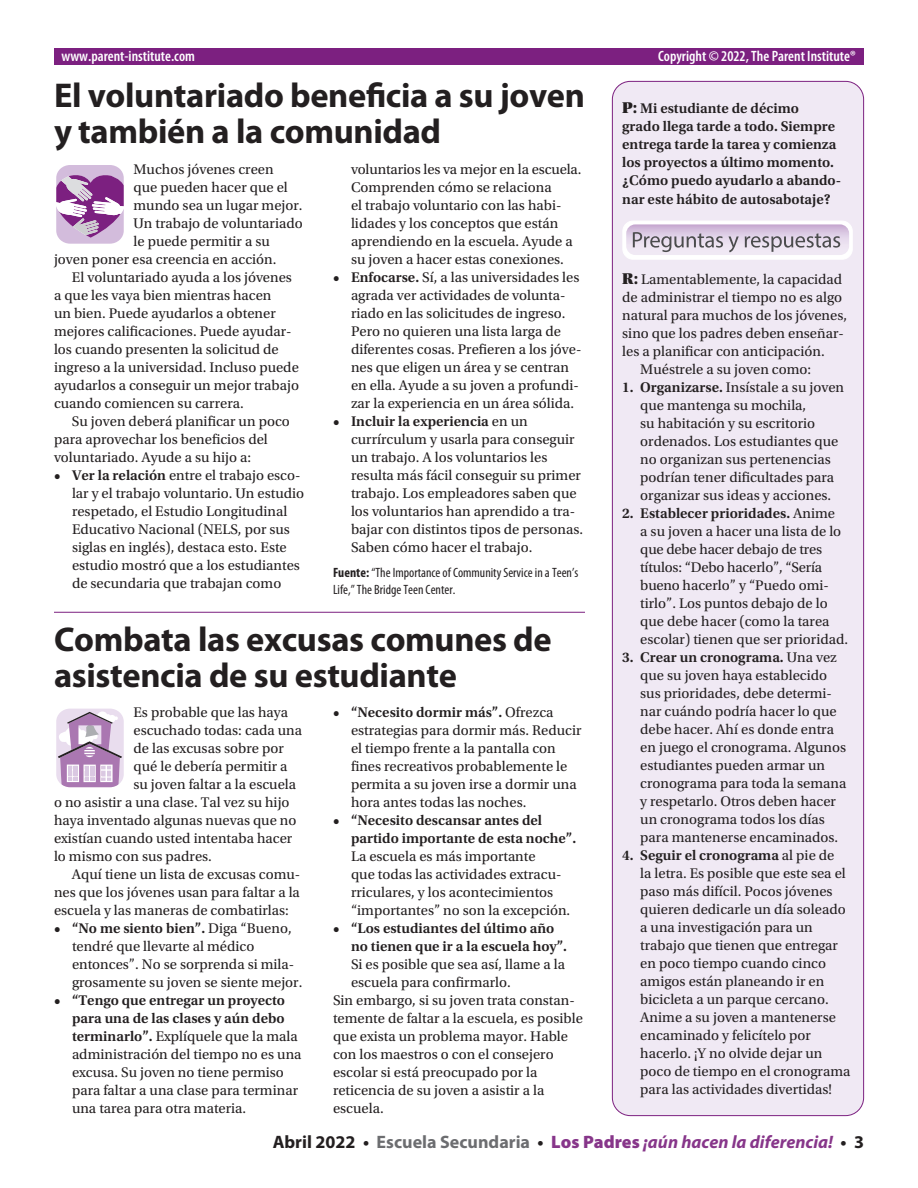
<style>
.page{position:relative;width:918px;height:1188px;background:#fff}
.page>*{position:absolute;margin:0;border:0;box-sizing:border-box;transform-origin:0 0}
.t1{font:700 34.5px/36px "Myriad Pro";letter-spacing:-.01em;color:#231f20}
.t2{font:italic 700 18px "Myriad Pro";color:#87368a}
.t3{font:600 condensed 15px "Myriad Pro";color:#fff}
.t4{font:14.7px/18px "Utopia Std";color:#231f20}
.t5{font:600 14.7px/18px "Utopia Std";color:#231f20}
.t6{font:condensed 13.5px/16.5px "Myriad Pro";color:#231f20}
.s1{font-weight:600}
.s2{font-weight:700}
.s3{font-family:"Utopia Std Black Headline";font-weight:400;font-size:16.5px}
.s4{font-family:"Utopia Std Black Headline";font-size:16.5px}
.s5{font-style:normal;color:#231f20}
.s6{font-style:normal;color:#6c6d70}
.s7{font-weight:900;font-style:normal}
</style>
<div class="page">
<div style="left:612px;top:81px;width:252px;height:1035px;background:#f0e9f4;border-radius:18px"></div>
<div style="left:54px;top:49px;width:810px;height:16px;background:#7c2080"></div>
<div style="left:623px;top:221px;width:229px;height:38px;background:#fff;border-radius:10px"></div>
<div style="left:622px;top:221px;width:231px;height:39px;border:1px solid #fff;border-radius:10px"></div>
<svg style="left:626px;top:224px;width:223px;height:31px;background:#cdc1d3"></svg>
<svg style="left:56px;top:165px;width:68px;height:79px;background:#bb92c0"></svg>
<svg style="left:56px;top:708px;width:68px;height:80px;background:#cab2cf"></svg>
<hr style="left:54px;top:612px;width:531px;height:1px;background:#7c2080">
<p class="t3" style="left:62px;top:46px;width:135px">www.parent-institute.com</p>
<p class="t3" style="left:658px;top:46px;width:199px">Copyright © 2022, The Parent Institute®</p>
<h1 class="t1" style="left:54px;top:76px;width:533px">El voluntariado beneficia a su joven y también a la comunidad</h1>
<p class="t4" style="left:134px;top:160px;width:142px">Muchos jóvenes creen</p>
<p class="t4" style="left:134px;top:178px;width:156px">que pueden hacer que el</p>
<p class="t4" style="left:134px;top:196px;width:171px">mundo sea un lugar mejor.</p>
<p class="t4" style="left:134px;top:214px;width:171px">Un trabajo de voluntariado</p>
<p class="t4" style="left:134px;top:232px;width:138px">le puede permitir a su</p>
<p class="t4" style="left:54px;top:250px;width:224px">joven poner esa creencia en acción.</p>
<p class="t4" style="left:72px;top:268px;width:222px">El voluntariado ayuda a los jóvenes</p>
<p class="t4" style="left:54px;top:286px;width:219px">a que les vaya bien mientras hacen</p>
<p class="t4" style="left:54px;top:304px;width:223px">un bien. Puede ayudarlos a obtener</p>
<p class="t4" style="left:54px;top:322px;width:239px">mejores calificaciones. Puede ayudar-</p>
<p class="t4" style="left:54px;top:340px;width:226px">los cuando presenten la solicitud de</p>
<p class="t4" style="left:54px;top:358px;width:246px">ingreso a la universidad. Incluso puede</p>
<p class="t4" style="left:54px;top:376px;width:247px">ayudarlos a conseguir un mejor trabajo</p>
<p class="t4" style="left:54px;top:394px;width:191px">cuando comiencen su carrera.</p>
<p class="t4" style="left:72px;top:412px;width:219px">Su joven deberá planificar un poco</p>
<p class="t4" style="left:54px;top:430px;width:215px">para aprovechar los beneficios del</p>
<p class="t4" style="left:54px;top:448px;width:199px">voluntariado. Ayude a su hijo a:</p>
<p class="t4" style="left:72px;top:466px;width:234px;text-indent:-18px"><span class="s1">• Ver la relación</span> entre el trabajo esco&shy;lar y el trabajo voluntario. Un estudio respetado, el Estudio Longitudinal Educativo Nacional (NELS, por sus siglas en inglés), destaca esto. Este estudio mostró que a los estudiantes de secundaria que trabajan como</p>
<p class="t4" style="left:351px;top:160px;width:232px">voluntarios les va mejor en la escuela.<br>Comprenden cómo se relaciona<br>el trabajo voluntario con las habi&shy;lidades y los conceptos que están aprendiendo en la escuela. Ayude a su joven a hacer estas conexiones.</p>
<p class="t4" style="left:351px;top:268px;width:232px;text-indent:-18px"><span class="s1">• Enfocarse.</span> Sí, a las universidades les agrada ver actividades de volunta&shy;riado en las solicitudes de ingreso.<br>Pero no quieren una lista larga de diferentes cosas. Prefieren a los jóve&shy;nes que eligen un área y se centran en ella. Ayude a su joven a profundi&shy;zar la experiencia en un área sólida.</p>
<p class="t4" style="left:351px;top:412px;width:234px;text-indent:-18px"><span class="s1">• Incluir la experiencia</span> en un currírculum y usarla para conseguir un trabajo. A los voluntarios les resulta más fácil conseguir su primer trabajo. Los empleadores saben que los voluntarios han aprendido a tra&shy;bajar con distintos tipos de personas.<br>Saben cómo hacer el trabajo.</p>
<p class="t6" style="left:333px;top:564px;width:247px"><span class="s2">Fuente:</span> “The Importance of Community Service in a Teen’s<br>Life,” The Bridge Teen Center.</p>
<h1 class="t1" style="left:54px;top:620px;width:499px">Combata las excusas comunes de asistencia de su estudiante</h1>
<p class="t4" style="left:134px;top:704px;width:156px">Es probable que las haya</p>
<p class="t4" style="left:134px;top:722px;width:170px">escuchado todas: cada una</p>
<p class="t4" style="left:134px;top:740px;width:152px">de las excusas sobre por</p>
<p class="t4" style="left:134px;top:758px;width:156px">qué le debería permitir a</p>
<p class="t4" style="left:134px;top:776px;width:164px">su joven faltar a la escuela</p>
<p class="t4" style="left:54px;top:794px;width:237px">o no asistir a una clase. Tal vez su hijo</p>
<p class="t4" style="left:54px;top:812px;width:244px">haya inventado algunas nuevas que no</p>
<p class="t4" style="left:54px;top:830px;width:240px">existían cuando usted intentaba hacer</p>
<p class="t4" style="left:54px;top:848px;width:159px">lo mismo con sus padres.</p>
<p class="t4" style="left:72px;top:866px;width:230px">Aquí tiene un lista de excusas comu-</p>
<p class="t4" style="left:54px;top:884px;width:247px">nes que los jóvenes usan para faltar a la</p>
<p class="t4" style="left:54px;top:902px;width:236px">escuela y las maneras de combatirlas:</p>
<p class="t4" style="left:72px;top:920px;width:232px;text-indent:-18px"><span class="s1">• “No me siento bien”.</span> Diga “Bueno, tendré que llevarte al médico entonces”. No se sorprenda si mila&shy;grosamente su joven se siente mejor.</p>
<p class="t4" style="left:72px;top:992px;width:231px;text-indent:-18px"><span class="s1">• “Tengo que entregar un proyecto para una de las clases y aún debo terminarlo”.</span> Explíquele que la mala administración del tiempo no es una excusa. Su joven no tiene permiso para faltar a una clase para terminar una tarea para otra materia.</p>
<p class="t4" style="left:351px;top:704px;width:232px;text-indent:-18px"><span class="s1">• “Necesito dormir más”.</span> Ofrezca estrategias para dormir más. Reducir el tiempo frente a la pantalla con fines recreativos probablemente le permita a su joven irse a dormir una hora antes todas las noches.</p>
<p class="t5" style="left:351px;top:812px;width:227px;text-indent:-18px">• “Necesito descansar antes del partido importante de esta noche”.</p>
<p class="t4" style="left:351px;top:848px;width:221px">La escuela es más importante<br>que todas las actividades extracu&shy;rriculares, y los acontecimientos “importantes” no son la excepción.</p>
<p class="t5" style="left:351px;top:920px;width:218px;text-indent:-18px">• “Los estudiantes del último año no tienen que ir a la escuela hoy”.</p>
<p class="t4" style="left:351px;top:956px;width:216px">Si es posible que sea así, llame a la</p>
<p class="t4" style="left:351px;top:974px;width:161px">escuela para confirmarlo.</p>
<p class="t4" style="left:333px;top:992px;width:243px">Sin embargo, si su joven trata constan-</p>
<p class="t4" style="left:333px;top:1010px;width:251px">temente de faltar a la escuela, es posible</p>
<p class="t4" style="left:333px;top:1028px;width:237px">que exista un problema mayor. Hable</p>
<p class="t4" style="left:333px;top:1046px;width:222px">con los maestros o con el consejero</p>
<p class="t4" style="left:333px;top:1064px;width:206px">escolar si está preocupado por la</p>
<p class="t4" style="left:333px;top:1082px;width:213px">reticencia de su joven a asistir a la</p>
<p class="t4" style="left:333px;top:1100px;width:52px">escuela.</p>
<p class="t5" style="left:622px;top:99px;width:220px"><span class="s3">P:</span> Mi estudiante de décimo<br>grado llega tarde a todo. Siempre entrega tarde la tarea y comienza los proyectos a último momento. ¿Cómo puedo ayudarlo a abando-</p>
<p class="t5" style="left:622px;top:191px;width:210px">nar este hábito de autosabotaje?</p>
<p class="t4" style="left:622px;top:270px;width:222px"><span class="s4">R:</span> Lamentablemente, la capacidad</p>
<p class="t4" style="left:622px;top:288px;width:221px">de administrar el tiempo no es algo</p>
<p class="t4" style="left:622px;top:306px;width:226px">natural para muchos de los jóvenes,</p>
<p class="t4" style="left:622px;top:324px;width:223px">sino que los padres deben enseñar-</p>
<p class="t4" style="left:622px;top:342px;width:204px">les a planificar con anticipación.</p>
<p class="t4" style="left:640px;top:360px;width:172px">Muéstrele a su joven como:</p>
<p class="t4" style="left:640px;top:378px;width:205px;text-indent:-18px"><span class="s1">1. Organizarse.</span> Insístale a su joven que mantenga su mochila,<br>su habitación y su escritorio ordenados. Los estudiantes que no organizan sus pertenencias podrían tener dificultades para organizar sus ideas y acciones.</p>
<p class="t4" style="left:640px;top:504px;width:209px;text-indent:-18px"><span class="s1">2. Establecer prioridades.</span> Anime<br>a su joven a hacer una lista de lo que debe hacer debajo de tres títulos: “Debo hacerlo”, “Sería bueno hacerlo” y “Puedo omi&shy;tirlo”. Los puntos debajo de lo que debe hacer (como la tarea escolar) tienen que ser prioridad.</p>
<p class="t4" style="left:640px;top:648px;width:208px;text-indent:-18px"><span class="s1">3. Crear un cronograma.</span> Una vez que su joven haya establecido sus prioridades, debe determi&shy;nar cuándo podría hacer lo que debe hacer. Ahí es donde entra en juego el cronograma. Algunos estudiantes pueden armar un cronograma para toda la semana y respetarlo. Otros deben hacer un cronograma todos los días para mantenerse encaminados.</p>
<p class="t4" style="left:640px;top:846px;width:212px;text-indent:-18px"><span class="s1">4. Seguir el cronograma</span> al pie de<br>la letra. Es posible que este sea el paso más difícil. Pocos jóvenes quieren dedicarle un día soleado a una investigación para un trabajo que tienen que entregar en poco tiempo cuando cinco amigos están planeando ir en bicicleta a un parque cercano.<br>Anime a su joven a mantenerse encaminado y felicítelo por hacerlo. ¡Y no olvide dejar un poco de tiempo en el cronograma para las actividades divertidas!</p>
<p class="t2" style="left:273px;top:1130px;width:593px"><span class="s5">Abril 2022 •</span> <span class="s6">Escuela Secundaria</span> <span class="s5">•</span> <span class="s7">Los Padres</span> ¡aún hacen la diferencia! <span class="s5">• 3</span></p>
</div>
